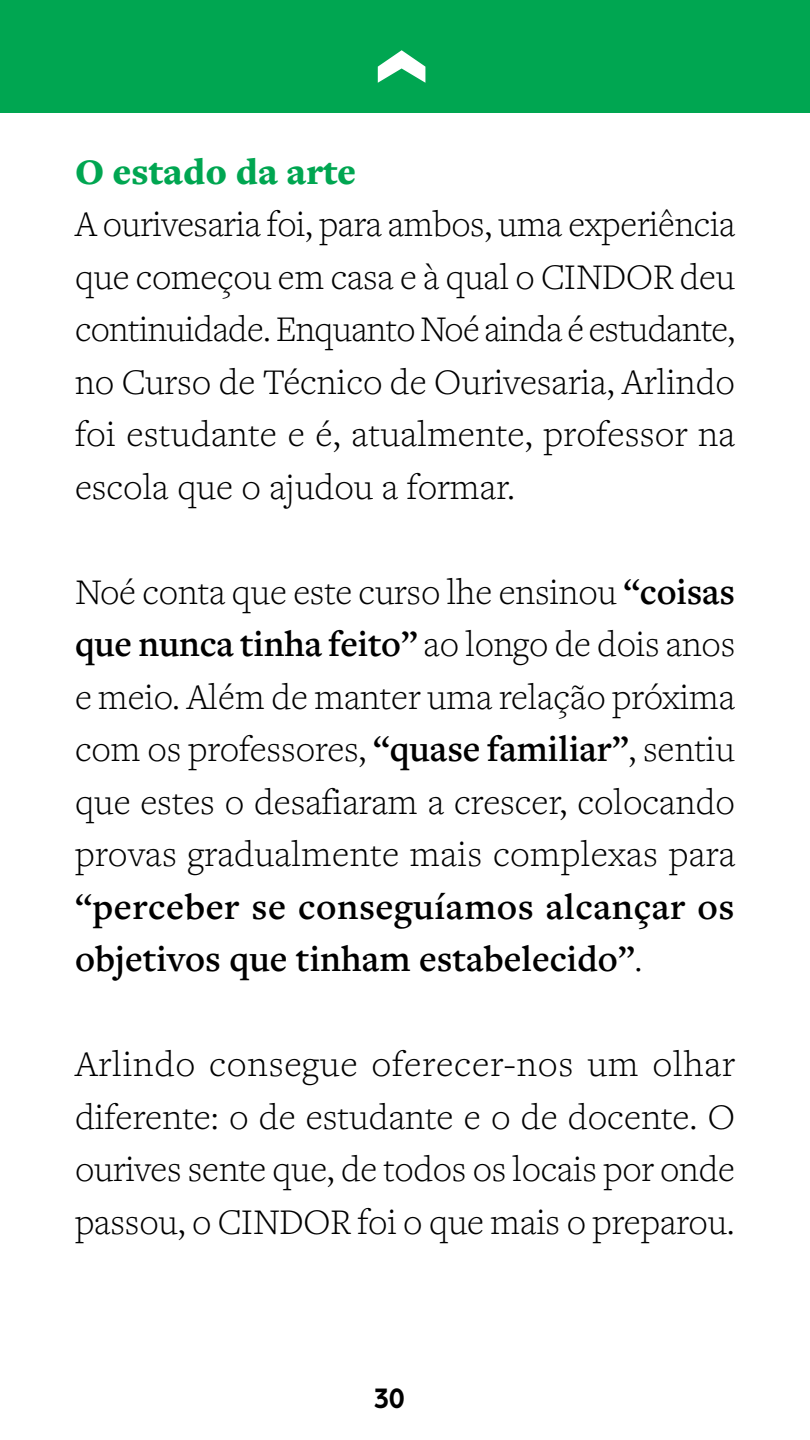
<style>
.page{position:relative;width:810px;height:1440px;background:#fff}
.page>*{position:absolute;margin:0;border:0;box-sizing:border-box;transform-origin:0 0}
.t1{font:300 37.5px/52.5px "Freight Text Pro";color:#000;text-align:justify}
.t2{font:600 37.5px/52.5px "Freight Text Pro";letter-spacing:.015em;color:#000}
.t3{font:900 37.5px "Freight Text Pro";color:#00a651}
.t4{font:700 30px "Arboria";color:#000;scale:.9 1}
.s1{font-weight:600}
.s2{font-weight:300}
</style>
<div class="page">
<div style="left:0;top:0;width:810px;height:112px;background:#00a651"></div>
<svg style="left:378px;top:50px;width:47px;height:33px"></svg>
<p class="t3" style="left:75px;top:146px;width:283px">O estado da arte</p>
<p class="t1" style="left:75px;top:197px;width:662px">A ourivesaria foi, para ambos, uma experiência que começou em casa e à qual o CINDOR deu continuidade. Enquanto Noé ainda é estudante, no Curso de Técnico de Ourivesaria, Arlindo foi estudante e é, atualmente, professor na escola que o ajudou a formar.</p>
<p class="t1" style="left:75px;top:564px;width:662px">Noé conta que este curso lhe ensinou <span class="s1">“coisas que nunca tinha feito”</span> ao longo de dois anos e meio. Além de manter uma relação próxima com os professores, <span class="s1">“quase familiar”</span>, sentiu que estes o desafiaram a crescer, colocando provas gradualmente mais complexas para</p>
<p class="t2" style="left:75px;top:879px;width:661px">“perceber se conseguíamos alcançar os objetivos que tinham estabelecido”<span class="s2">.</span></p>
<p class="t1" style="left:75px;top:1037px;width:662px">Arlindo consegue oferecer-nos um olhar diferente: o de estudante e o de docente. O ourives sente que, de todos os locais por onde passou, o CINDOR foi o que mais o preparou.</p>
<p class="t4" style="left:374px;top:1378px;width:36px">30</p>
</div>
